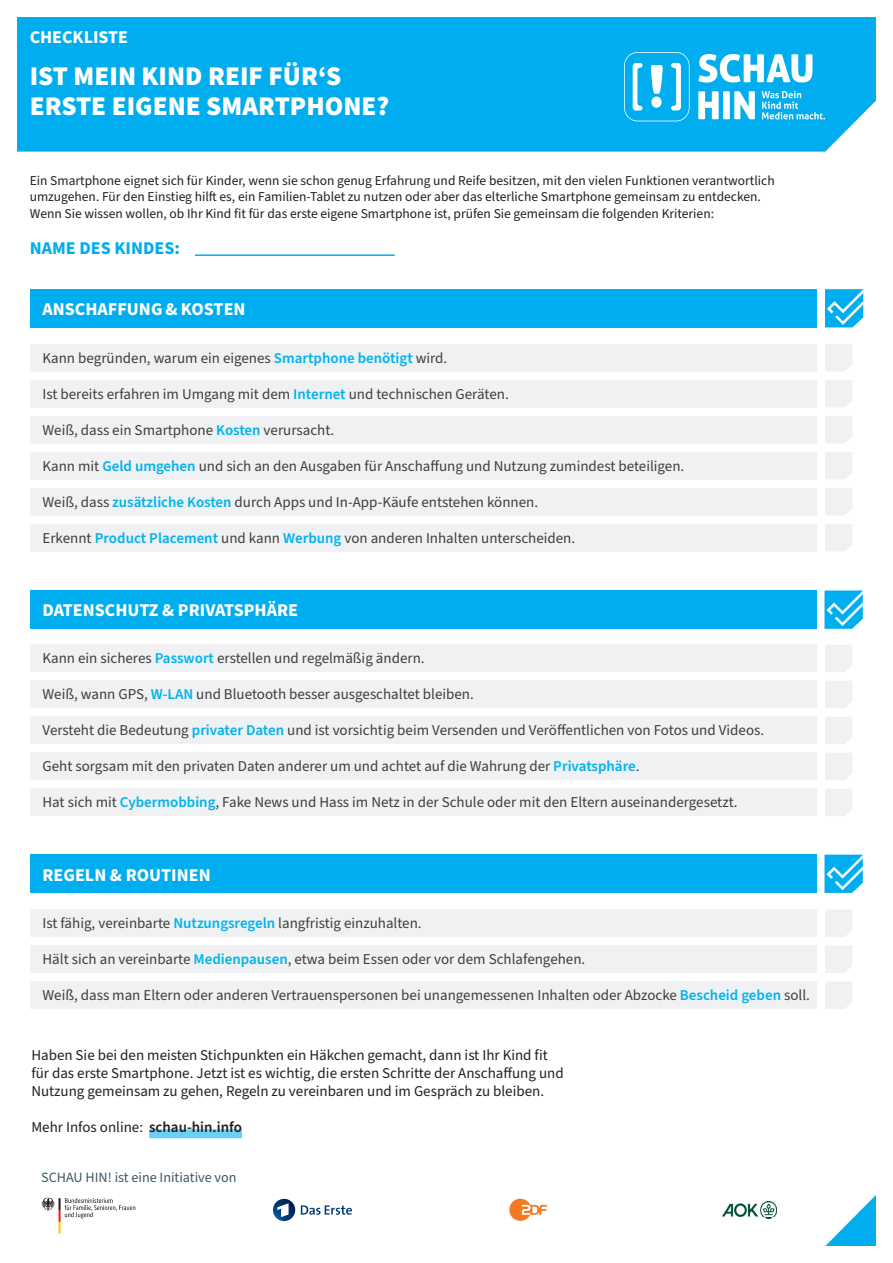
<style>
.page{position:relative;width:893px;height:1263px;background:#fff}
.page>*{position:absolute;margin:0;border:0;box-sizing:border-box;transform-origin:0 0}
.Subline_von_Headline{font:900 27px/30px "Source Sans Pro";color:#fff}
.Text_bold_schwarz{font:700 18px "Source Sans Pro";color:#fff}
.Text_bold_schwarz-2{font:700 18px "Source Sans Pro";color:#00aeef}
.Text_regular_schwarz{font:15px "Source Sans Pro";color:#3e3e3f}
.Text_regular_schwarz-2{font:15px/18px "Source Sans Pro";color:#231f20}
.Text_regular_schwarz-3{font:14.25px "Source Sans Pro";color:#3e5766}
.Text_bold_schwarz-3{font:13.5px/16.2px "Source Sans Pro";color:#231f20}
.s1{font-weight:600;color:#00b3ef}
.s2{font-weight:600}
</style>
<div class="page">
<div style="left:17px;top:17px;width:859px;height:135px;background:#00aeef"></div>
<div style="left:149px;top:1129px;width:93px;height:9px;background:#6bcff6"></div>
<div style="left:30px;top:289px;width:786px;height:38px;background:#00aeef"></div>
<div style="left:30px;top:344px;width:786px;height:27px;background:#eff1f2"></div>
<div style="left:30px;top:380px;width:786px;height:27px;background:#eff1f2"></div>
<div style="left:30px;top:416px;width:786px;height:27px;background:#eff1f2"></div>
<div style="left:30px;top:452px;width:786px;height:27px;background:#eff1f2"></div>
<div style="left:30px;top:488px;width:786px;height:27px;background:#eff1f2"></div>
<div style="left:30px;top:524px;width:786px;height:27px;background:#eff1f2"></div>
<svg style="left:825px;top:344px;width:27px;height:27px"></svg>
<svg style="left:825px;top:380px;width:27px;height:27px"></svg>
<svg style="left:825px;top:416px;width:27px;height:27px"></svg>
<svg style="left:825px;top:452px;width:27px;height:27px"></svg>
<svg style="left:825px;top:488px;width:27px;height:27px"></svg>
<svg style="left:825px;top:524px;width:27px;height:27px"></svg>
<svg style="left:825px;top:289px;width:38px;height:38px"></svg>
<div style="left:30px;top:590px;width:786px;height:38px;background:#00aeef"></div>
<div style="left:30px;top:645px;width:786px;height:27px;background:#eff1f2"></div>
<div style="left:30px;top:681px;width:786px;height:27px;background:#eff1f2"></div>
<div style="left:30px;top:717px;width:786px;height:27px;background:#eff1f2"></div>
<div style="left:30px;top:753px;width:786px;height:27px;background:#eff1f2"></div>
<div style="left:30px;top:789px;width:786px;height:27px;background:#eff1f2"></div>
<svg style="left:825px;top:645px;width:27px;height:27px"></svg>
<svg style="left:825px;top:681px;width:27px;height:27px"></svg>
<svg style="left:825px;top:717px;width:27px;height:27px"></svg>
<svg style="left:825px;top:753px;width:27px;height:27px"></svg>
<svg style="left:825px;top:789px;width:27px;height:27px"></svg>
<svg style="left:824px;top:590px;width:39px;height:39px;background:#39c0f2"></svg>
<div style="left:30px;top:855px;width:786px;height:38px;background:#00aeef"></div>
<div style="left:30px;top:909px;width:786px;height:28px;background:#eff1f2"></div>
<div style="left:30px;top:945px;width:786px;height:28px;background:#eff1f2"></div>
<div style="left:30px;top:981px;width:786px;height:28px;background:#eff1f2"></div>
<svg style="left:825px;top:910px;width:27px;height:27px"></svg>
<svg style="left:825px;top:946px;width:27px;height:27px"></svg>
<svg style="left:825px;top:982px;width:27px;height:27px"></svg>
<svg style="left:824px;top:855px;width:39px;height:38px"></svg>
<hr style="left:195px;top:254px;width:200px;height:2px;background:#00aeef">
<svg style="left:825px;top:1195px;width:51px;height:51px"></svg>
<svg style="left:41px;top:1198px;width:94px;height:35px"></svg>
<img style="left:273px;top:1199px;width:22px;height:22px">
<svg style="left:301px;top:1205px;width:51px;height:10px"></svg>
<svg style="left:509px;top:1199px;width:38px;height:22px"></svg>
<img style="left:723px;top:1202px;width:54px;height:16px">
<svg style="left:698px;top:54px;width:114px;height:29px"></svg>
<svg style="left:698px;top:91px;width:57px;height:28px"></svg>
<svg style="left:762px;top:91px;width:63px;height:28px;background:#39c0f2"></svg>
<svg style="left:624px;top:52px;width:66px;height:69px"></svg>
<p class="Text_bold_schwarz" style="left:30px;top:25px;width:100px">CHECKLISTE</p>
<p class="Subline_von_Headline" style="left:30px;top:62px;width:361px">IST MEIN KIND REIF FÜR‘S<br>ERSTE EIGENE SMARTPHONE?</p>
<p class="Text_bold_schwarz-3" style="left:30px;top:173px;width:746px">Ein Smartphone eignet sich für Kinder, wenn sie schon genug Erfahrung und Reife besitzen, mit den vielen Funktionen verantwortlich umzugehen. Für den Einstieg hilft es, ein Familien-Tablet zu nutzen oder aber das elterliche Smartphone gemeinsam zu entdecken.<br>Wenn Sie wissen wollen, ob Ihr Kind fit für das erste eigene Smartphone ist, prüfen Sie gemeinsam die folgenden Kriterien:</p>
<p class="Text_bold_schwarz-2" style="left:30px;top:236px;width:152px">NAME DES KINDES:</p>
<p class="Text_bold_schwarz" style="left:43px;top:297px;width:205px">ANSCHAFFUNG &amp; KOSTEN</p>
<p class="Text_regular_schwarz" style="left:43px;top:348px;width:406px">Kann begründen, warum ein eigenes <span class="s1">Smartphone benötigt</span> wird.</p>
<p class="Text_regular_schwarz" style="left:43px;top:384px;width:468px">Ist bereits erfahren im Umgang mit dem <span class="s1">Internet</span> und technischen Geräten.</p>
<p class="Text_regular_schwarz" style="left:43px;top:420px;width:293px">Weiß, dass ein Smartphone <span class="s1">Kosten</span> verursacht.</p>
<p class="Text_regular_schwarz" style="left:43px;top:456px;width:643px">Kann mit <span class="s1">Geld umgehen</span> und sich an den Ausgaben für Anschaffung und Nutzung zumindest beteiligen.</p>
<p class="Text_regular_schwarz" style="left:43px;top:492px;width:497px">Weiß, dass <span class="s1">zusätzliche Kosten</span> durch Apps und In-App-Käufe entstehen können.</p>
<p class="Text_regular_schwarz" style="left:43px;top:528px;width:534px">Erkennt <span class="s1">Product Placement</span> und kann <span class="s1">Werbung</span> von anderen Inhalten unterscheiden.</p>
<p class="Text_bold_schwarz" style="left:43px;top:598px;width:257px">DATENSCHUTZ &amp; PRIVATSPHÄRE</p>
<p class="Text_regular_schwarz" style="left:43px;top:648px;width:384px">Kann ein sicheres <span class="s1">Passwort</span> erstellen und regelmäßig ändern.</p>
<p class="Text_regular_schwarz" style="left:43px;top:684px;width:433px">Weiß, wann GPS, <span class="s1">W-LAN</span> und Bluetooth besser ausgeschaltet bleiben.</p>
<p class="Text_regular_schwarz" style="left:43px;top:720px;width:723px">Versteht die Bedeutung <span class="s1">privater Daten</span> und ist vorsichtig beim Versenden und Veröffentlichen von Fotos und Videos.</p>
<p class="Text_regular_schwarz" style="left:43px;top:756px;width:599px">Geht sorgsam mit den privaten Daten anderer um und achtet auf die Wahrung der <span class="s1">Privatsphäre</span>.</p>
<p class="Text_regular_schwarz" style="left:43px;top:792px;width:697px">Hat sich mit <span class="s1">Cybermobbing</span>, Fake News und Hass im Netz in der Schule oder mit den Eltern auseinandergesetzt.</p>
<p class="Text_bold_schwarz" style="left:43px;top:862px;width:170px">REGELN &amp; ROUTINEN</p>
<p class="Text_regular_schwarz" style="left:43px;top:913px;width:381px">Ist fähig, vereinbarte <span class="s1">Nutzungsregeln</span> langfristig einzuhalten.</p>
<p class="Text_regular_schwarz" style="left:43px;top:949px;width:544px">Hält sich an vereinbarte <span class="s1">Medienpausen</span>, etwa beim Essen oder vor dem Schlafengehen.</p>
<p class="Text_regular_schwarz" style="left:43px;top:985px;width:769px">Weiß, dass man Eltern oder anderen Vertrauenspersonen bei unangemessenen Inhalten oder Abzocke <span class="s1">Bescheid geben</span> soll.</p>
<p class="Text_regular_schwarz-2" style="left:31px;top:1047px;width:534px">Haben Sie bei den meisten Stichpunkten ein Häkchen gemacht, dann ist Ihr Kind fit für das erste Smartphone. Jetzt ist es wichtig, die ersten Schritte der Anschaffung und<br>Nutzung gemeinsam zu gehen, Regeln zu vereinbaren und im Gespräch zu bleiben.</p>
<p class="Text_regular_schwarz-2" style="left:31px;top:1119px;width:212px">Mehr Infos online: <span class="s2">schau-hin.info</span></p>
<p class="Text_regular_schwarz-3" style="left:41px;top:1168px;width:197px">SCHAU HIN! ist eine Initiative von</p>
</div>
